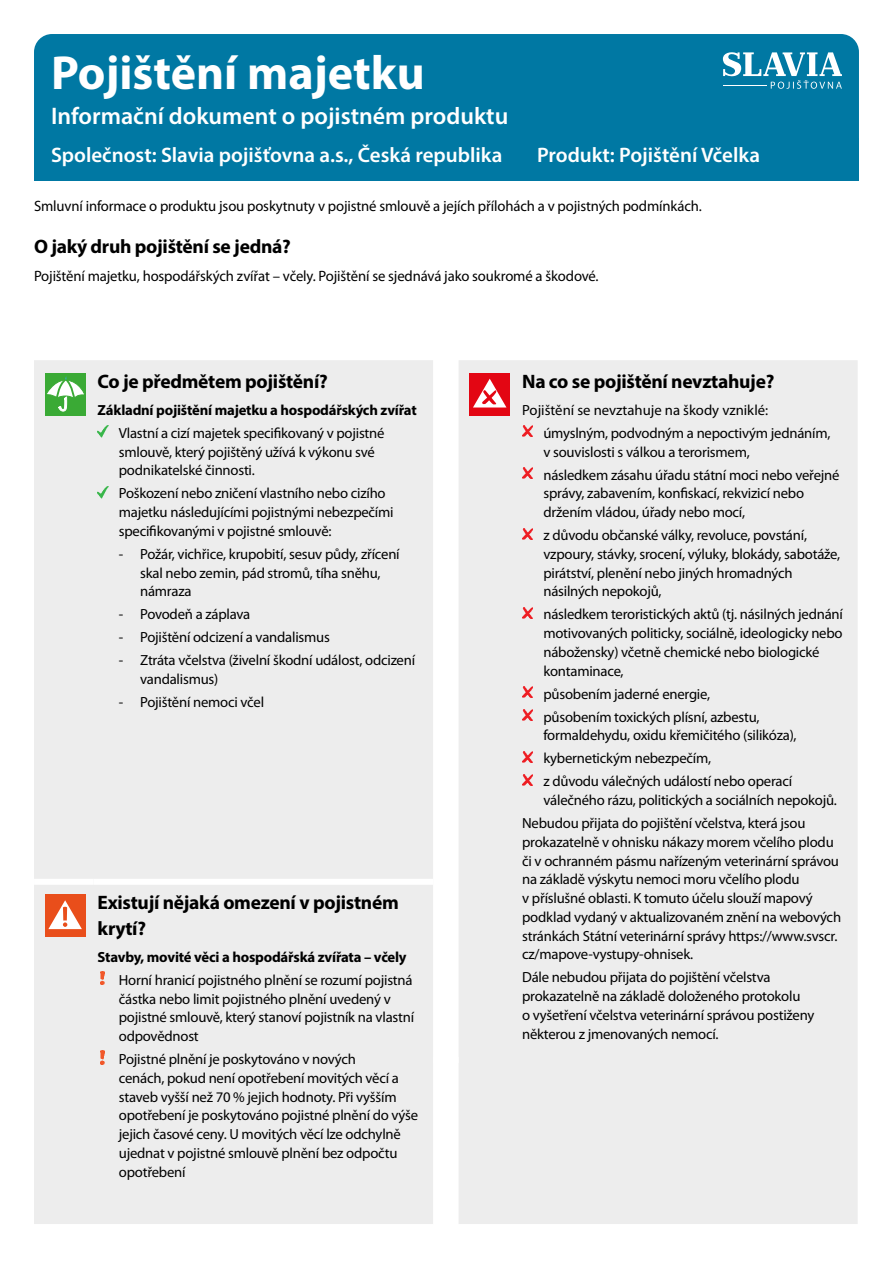
<style>
.page{position:relative;width:893px;height:1263px;background:#fff}
.page>*{position:absolute;margin:0;border:0;box-sizing:border-box;transform-origin:0 0}
.Form_title{font:700 48px "Myriad Pro";color:#fff}
.Form_sub_title{font:600 24px "Myriad Pro";color:#fff}
.Company_Product_head{font:600 21px "Myriad Pro";color:#fff}
.Cover_subhead{font:700 19.5px/25.5px "Myriad Pro";letter-spacing:-.015em;color:#000}
.Form_intro{font:15px "Myriad Pro";letter-spacing:-.01em;color:#000}
.Covered_bullets{font:14.7px/18.8px "Myriad Pro";letter-spacing:-.015em;color:#000}
.Covered_bullets-2{font:700 14.7px "Myriad Pro";letter-spacing:-.015em;color:#000}
</style>
<div class="page">
<div style="left:34px;top:34px;width:825px;height:147px;background:#0078a3;border-radius:18px"></div>
<div style="left:34px;top:360px;width:824px;height:864px;background:#ededed"></div>
<div style="left:34px;top:879px;width:59px;height:6px;background:#fff"></div>
<div style="left:93px;top:879px;width:340px;height:6px;background:#fff"></div>
<div style="left:433px;top:1057px;width:26px;height:6px;background:#fff"></div>
<div style="left:45px;top:373px;width:41px;height:42px;background:#3aaa35"></div>
<svg style="left:47px;top:376px;width:37px;height:35px"></svg>
<svg style="left:98px;top:426px;width:10px;height:12px"></svg>
<svg style="left:98px;top:486px;width:10px;height:12px"></svg>
<div style="left:469px;top:373px;width:41px;height:42px;background:#e30613"></div>
<svg style="left:473px;top:379px;width:33px;height:28px"></svg>
<svg style="left:522px;top:426px;width:11px;height:11px"></svg>
<svg style="left:522px;top:468px;width:11px;height:10px"></svg>
<svg style="left:522px;top:528px;width:11px;height:11px"></svg>
<svg style="left:522px;top:607px;width:11px;height:11px"></svg>
<svg style="left:522px;top:687px;width:11px;height:10px"></svg>
<svg style="left:522px;top:710px;width:11px;height:10px"></svg>
<svg style="left:522px;top:751px;width:11px;height:11px"></svg>
<svg style="left:522px;top:774px;width:11px;height:11px"></svg>
<div style="left:45px;top:894px;width:41px;height:43px;background:#e94e1b"></div>
<svg style="left:48px;top:900px;width:34px;height:29px"></svg>
<img style="left:101px;top:971px;width:3px;height:14px">
<svg style="left:101px;top:1051px;width:3px;height:13px"></svg>
<svg style="left:723px;top:52px;width:119px;height:37px"></svg>
<p class="Form_title" style="left:51px;top:41px;width:375px">Pojištění majetku</p>
<p class="Form_sub_title" style="left:51px;top:100px;width:459px">Informační dokument o pojistném produktu</p>
<p class="Company_Product_head" style="left:51px;top:141px;width:453px">Společnost: Slavia pojišťovna a.s., Česká republika</p>
<p class="Company_Product_head" style="left:537px;top:141px;width:224px">Produkt: Pojištění Včelka</p>
<p class="Form_intro" style="left:34px;top:197px;width:669px">Smluvní informace o produktu jsou poskytnuty v pojistné smlouvě a jejích přílohách a v pojistných podmínkách.</p>
<p class="Cover_subhead" style="left:34px;top:233px;width:258px">O jaký druh pojištění se jedná?</p>
<p class="Form_intro" style="left:34px;top:267px;width:566px">Pojištění majetku, hospodářských zvířat – včely. Pojištění se sjednává jako soukromé a škodové.</p>
<p class="Cover_subhead" style="left:98px;top:368px;width:232px">Co je předmětem pojištění?</p>
<p class="Covered_bullets-2" style="left:98px;top:400px;width:321px">Základní pojištění majetku a hospodářských zvířat</p>
<p class="Covered_bullets" style="left:119px;top:423px;width:267px">Vlastní a cizí majetek specifikovaný v pojistné smlouvě, který pojištěný užívá k výkonu své podnikatelské činnosti.</p>
<p class="Covered_bullets" style="left:119px;top:484px;width:276px">Poškození nebo zničení vlastního nebo cizího majetku následujícími pojistnými nebezpečími specifikovanými v pojistné smlouvě:</p>
<p class="Covered_bullets" style="left:140px;top:544px;width:261px;text-indent:-21px">- Požár, vichřice, krupobití, sesuv půdy, zřícení skal nebo zemin, pád stromů, tíha sněhu, námraza</p>
<p class="Covered_bullets" style="left:119px;top:605px;width:133px">- Povodeň a záplava</p>
<p class="Covered_bullets" style="left:119px;top:628px;width:213px">- Pojištění odcizení a vandalismus</p>
<p class="Covered_bullets" style="left:140px;top:651px;width:277px;text-indent:-21px">- Ztráta včelstva (živelní škodní událost, odcizení vandalismus)</p>
<p class="Covered_bullets" style="left:119px;top:693px;width:147px">- Pojištění nemoci včel</p>
<p class="Cover_subhead" style="left:98px;top:889px;width:303px">Existují nějaká omezení v pojistném krytí?</p>
<p class="Covered_bullets-2" style="left:98px;top:947px;width:311px">Stavby, movité věci a hospodářská zvířata – včely</p>
<p class="Covered_bullets" style="left:119px;top:970px;width:297px">Horní hranicí pojistného plnění se rozumí pojistná částka nebo limit pojistného plnění uvedený v pojistné smlouvě, který stanoví pojistník na vlastní odpovědnost</p>
<p class="Covered_bullets" style="left:119px;top:1050px;width:301px">Pojistné plnění je poskytováno v nových<br>cenách, pokud není opotřebení movitých věcí a staveb vyšší než 70 % jejich hodnoty. Při vyšším opotřebení je poskytováno pojistné plnění do výše jejich časové ceny. U movitých věcí lze odchylně ujednat v pojistné smlouvě plnění bez odpočtu opotřebení</p>
<p class="Cover_subhead" style="left:522px;top:368px;width:254px">Na co se pojištění nevztahuje?</p>
<p class="Covered_bullets" style="left:522px;top:400px;width:248px">Pojištění se nevztahuje na škody vzniklé:</p>
<p class="Covered_bullets" style="left:543px;top:423px;width:289px">úmyslným, podvodným a nepoctivým jednáním, v souvislosti s válkou a terorismem,</p>
<p class="Covered_bullets" style="left:543px;top:465px;width:298px">následkem zásahu úřadu státní moci nebo veřejné správy, zabavením, konfiskací, rekvizicí nebo držením vládou, úřady nebo mocí,</p>
<p class="Covered_bullets" style="left:543px;top:525px;width:298px">z důvodu občanské války, revoluce, povstání, vzpoury, stávky, srocení, výluky, blokády, sabotáže, pirátství, plenění nebo jiných hromadných násilných nepokojů,</p>
<p class="Covered_bullets" style="left:543px;top:605px;width:301px">následkem teroristických aktů (tj. násilných jednání motivovaných politicky, sociálně, ideologicky nebo nábožensky) včetně chemické nebo biologické kontaminace,</p>
<p class="Covered_bullets" style="left:543px;top:684px;width:168px">působením jaderné energie,</p>
<p class="Covered_bullets" style="left:543px;top:707px;width:255px">působením toxických plísní, azbestu, formaldehydu, oxidu křemičitého (silikóza),</p>
<p class="Covered_bullets" style="left:543px;top:749px;width:169px">kybernetickým nebezpečím,</p>
<p class="Covered_bullets" style="left:543px;top:772px;width:295px">z důvodu válečných událostí nebo operací válečného rázu, politických a sociálních nepokojů.</p>
<p class="Covered_bullets" style="left:522px;top:814px;width:320px">Nebudou přijata do pojištění včelstva, která jsou prokazatelně v ohnisku nákazy morem včelího plodu či v ochranném pásmu nařízeným veterinární správou na základě výskytu nemoci moru včelího plodu<br>v příslušné oblasti. K tomuto účelu slouží mapový podklad vydaný v aktualizovaném znění na webových stránkách Státní veterinární správy https://www.svscr. cz/mapove-vystupy-ohnisek.</p>
<p class="Covered_bullets" style="left:522px;top:968px;width:294px">Dále nebudou přijata do pojištění včelstva prokazatelně na základě doloženého protokolu<br>o vyšetření včelstva veterinární správou postiženy některou z jmenovaných nemocí.</p>
</div>
